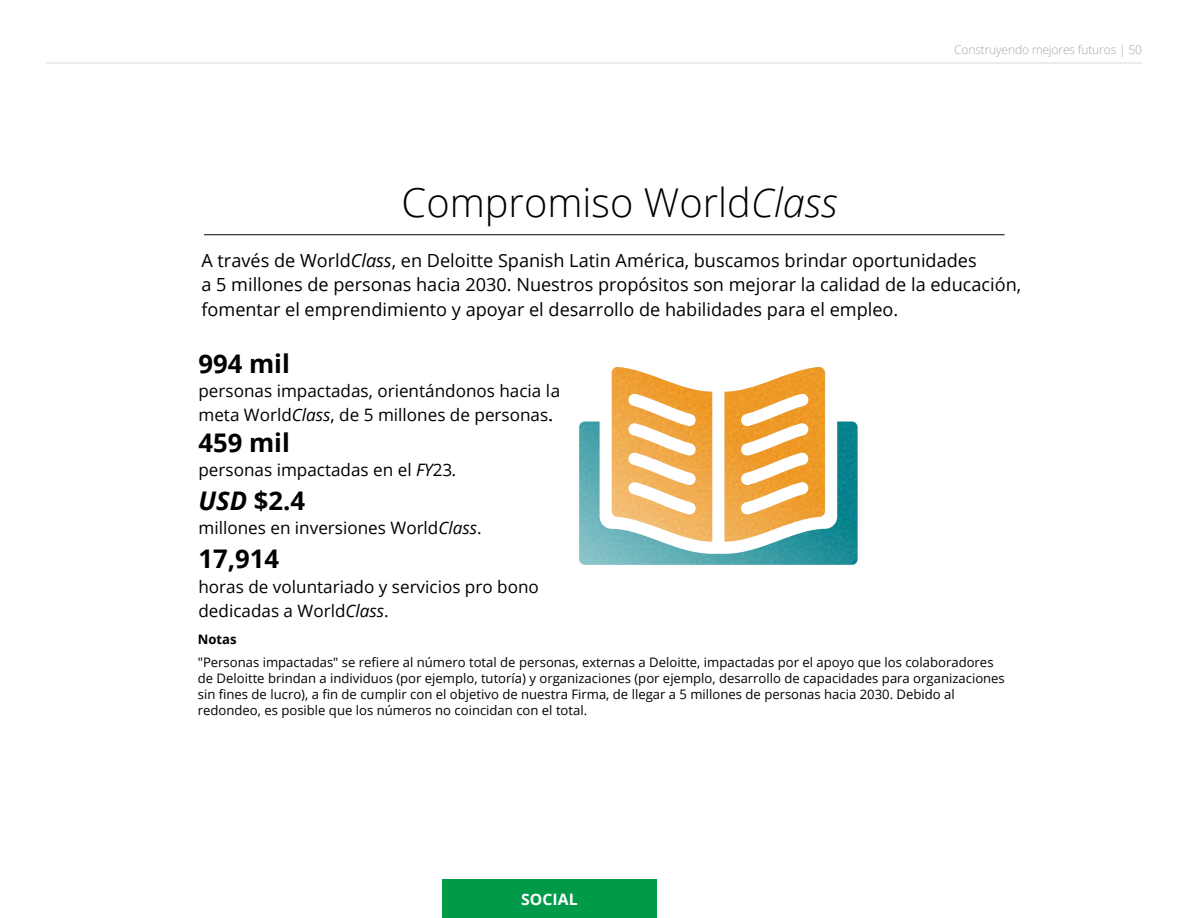
<style>
.page{position:relative;width:1188px;height:918px;background:#fff}
.page>*{position:absolute;margin:0;border:0;box-sizing:border-box;transform-origin:0 0}
.t1{font:300 39.9px "Open Sans";color:#000}
.t2{font:700 25.65px "Open Sans";color:#000}
.t3{font:18.15px/24.5px "Open Sans";color:#000}
.t4{font:17.1px/24.3px "Open Sans";color:#000}
.t5{font:700 15.75px "Open Sans";color:#fff}
.t6{font:13.05px/15.8px "Open Sans";color:#000}
.t7{font:700 13.05px "Open Sans";color:#000}
.t8{font:300 12px "Open Sans";letter-spacing:-.01em;color:#a3a7a9}
.s1{font-style:italic}
</style>
<div class="page">
<div style="left:442px;top:879px;width:215px;height:39px;background:#009a49"></div>
<hr style="left:46px;top:63px;width:1096px;height:1px;background:#d7d8d6">
<hr style="left:204px;top:234px;width:801px;height:1px;background:#000">
<svg style="left:579px;top:366px;width:279px;height:199px"></svg>
<h1 class="t1" style="left:402px;top:175px;width:437px">Compromiso World<span class="s1">Class</span></h1>
<p class="t8" style="left:954px;top:41px;width:189px">Construyendo mejores futuros | 50</p>
<p class="t3" style="left:201px;top:247px;width:821px">A través de World<span class="s1">Class</span>, en Deloitte Spanish Latin América, buscamos brindar oportunidades<br>a 5 millones de personas hacia 2030. Nuestros propósitos son mejorar la calidad de la educación, fomentar el emprendimiento y apoyar el desarrollo de habilidades para el empleo.</p>
<h2 class="t2" style="left:198px;top:345px;width:93px">994 mil</h2>
<h3 class="t4" style="left:198px;top:378px;width:363px">personas impactadas, orientándonos hacia la meta World<span class="s1">Class</span>, de 5 millones de personas.</h3>
<h2 class="t2" style="left:198px;top:424px;width:93px">459 mil</h2>
<h3 class="t4" style="left:198px;top:457px;width:260px">personas impactadas en el <span class="s1">FY</span>23<span class="s1">.</span></h3>
<h2 class="t2" style="left:198px;top:482px;width:108px"><span class="s1">USD</span> $2.4</h2>
<h3 class="t4" style="left:198px;top:515px;width:285px">millones en inversiones World<span class="s1">Class</span>.</h3>
<h2 class="t2" style="left:198px;top:541px;width:82px">17,914</h2>
<h3 class="t4" style="left:198px;top:574px;width:342px">horas de voluntariado y servicios pro bono dedicadas a World<span class="s1">Class</span>.</h3>
<p class="t7" style="left:198px;top:630px;width:40px">Notas</p>
<p class="t6" style="left:198px;top:655px;width:809px">"Personas impactadas" se refiere al número total de personas, externas a Deloitte, impactadas por el apoyo que los colaboradores de Deloitte brindan a individuos (por ejemplo, tutoría) y organizaciones (por ejemplo, desarrollo de capacidades para organizaciones sin fines de lucro), a fin de cumplir con el objetivo de nuestra Firma, de llegar a 5 millones de personas hacia 2030. Debido al redondeo, es posible que los números no coincidan con el total.</p>
<p class="t5" style="left:521px;top:888px;width:58px">SOCIAL</p>
</div>
